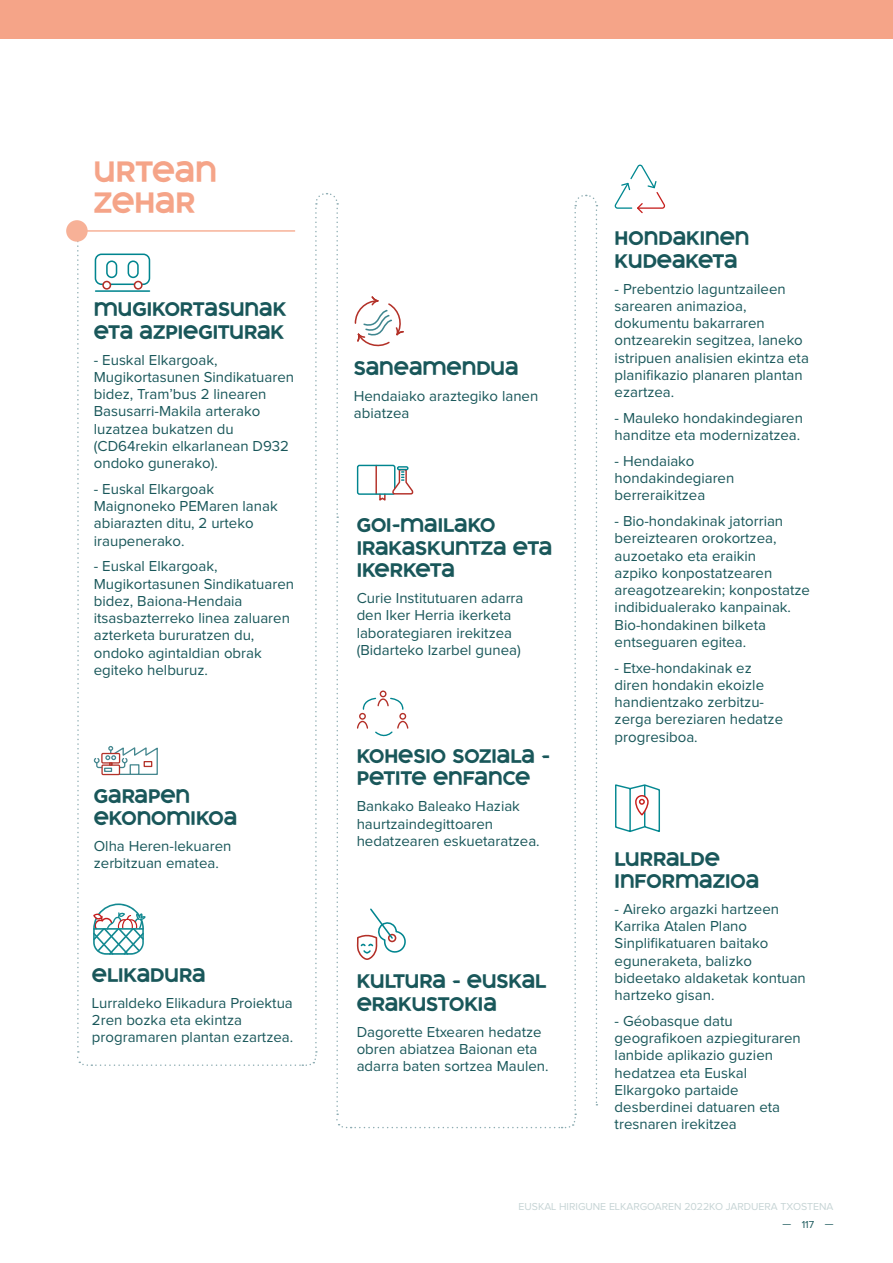
<style>
.page{position:relative;width:893px;height:1263px;background:#fff}
.page>*{position:absolute;margin:0;border:0;box-sizing:border-box;transform-origin:0 0}
.t1{font:31.5px/31.5px "Arkam";color:#f5a488}
.t2{font:21px/22.5px "Arkam";color:#19575a}
.t3{font:15px/17.2px "Proxima Nova";color:#19575a}
.t4{font:10.5px "Proxima Nova";color:#c6d4d5}
.t5{font:10.5px "Proxima Nova";color:#19575a}
</style>
<div class="page">
<svg style="left:614px;top:164px;width:52px;height:50px"></svg>
<div style="left:66px;top:220px;width:22px;height:22px;background:#f7b197;border-radius:50%"></div>
<svg style="left:615px;top:784px;width:45px;height:48px"></svg>
<div style="left:0;top:0;width:893px;height:38px;background:#f5a488"></div>
<svg style="left:76px;top:193px;width:522px;height:936px"></svg>
<h1 class="t1" style="left:94px;top:156px;width:82px">URTEAN<br>ZEHAR</h1>
<h2 class="t2" style="left:94px;top:298px;width:101px">MUGIKORTASUNA</h2>
<h2 class="t2" style="left:273px;top:298px;width:15px">K</h2>
<h2 class="t2" style="left:94px;top:321px;width:14px">ETA</h2>
<h2 class="t2" style="left:140px;top:321px;width:93px">AZPIEGITURA</h2>
<h2 class="t2" style="left:271px;top:321px;width:15px">K</h2>
<p class="t3" style="left:94px;top:352px;width:202px">- Euskal Elkargoak,<br>Mugikortasunen Sindikatuaren bidez, Tram’bus 2 linearen<br>Basusarri-Makila arterako luzatzea bukatzen du (CD64rekin elkarlanean D932 ondoko gunerako).</p>
<p class="t3" style="left:94px;top:481px;width:185px">- Euskal Elkargoak<br>Maignoneko PEMaren lanak abiarazten ditu, 2 urteko iraupenerako.</p>
<p class="t3" style="left:94px;top:558px;width:202px">- Euskal Elkargoak,<br>Mugikortasunen Sindikatuaren bidez, Baiona-Hendaia itsasbazterreko linea zaluaren azterketa bururatzen du, ondoko agintaldian obrak egiteko helburuz.</p>
<h2 class="t2" style="left:94px;top:784px;width:143px">GARAPEN<br>EKONOMIKOA</h2>
<p class="t3" style="left:94px;top:838px;width:139px">Olha Heren-lekuaren zerbitzuan ematea.</p>
<h2 class="t2" style="left:92px;top:964px;width:60px">ELIKADURA</h2>
<p class="t3" style="left:92px;top:995px;width:203px">Lurraldeko Elikadura Proiektua<br>2ren bozka eta ekintza programaren plantan ezartzea.</p>
<h2 class="t2" style="left:354px;top:357px;width:27px">SANEA</h2>
<h2 class="t2" style="left:423px;top:357px;width:40px">MENDUA</h2>
<p class="t3" style="left:354px;top:388px;width:186px">Hendaiako araztegiko lanen abiatzea</p>
<h2 class="t2" style="left:357px;top:514px;width:140px">GOI-MAILAKO<br>IRAKASKUNT</h2>
<h2 class="t2" style="left:481px;top:537px;width:46px">ZA ETA</h2>
<h2 class="t2" style="left:357px;top:559px;width:73px">IKER KETA</h2>
<p class="t3" style="left:357px;top:590px;width:168px">Curie Institutuaren adarra den Iker Herria ikerketa laborategiaren irekitzea (Bidarteko Izarbel gunea)</p>
<h2 class="t2" style="left:357px;top:745px;width:195px">KOHESIO SOZIALA -<br>PETITE ENFANCE</h2>
<p class="t3" style="left:357px;top:798px;width:185px">Bankako Baleako Haziak haurtzaindegittoaren hedatzearen eskuetaratzea.</p>
<h2 class="t2" style="left:357px;top:970px;width:191px;text-indent:96px">- EUSKAL<br>ERAKUSTOKIA</h2>
<p class="t3" style="left:357px;top:1023px;width:193px">Dagorette Etxearen hedatze obren abiatzea Baionan eta adarra baten sortzea Maulen.</p>
<h2 class="t2" style="left:357px;top:970px;width:51px">KU LTURA</h2>
<h2 class="t2" style="left:615px;top:227px;width:44px">HONDA</h2>
<h2 class="t2" style="left:686px;top:227px;width:34px">KINEN</h2>
<h2 class="t2" style="left:615px;top:250px;width:29px">KUDEA</h2>
<h2 class="t2" style="left:686px;top:250px;width:27px">KETA</h2>
<p class="t3" style="left:615px;top:281px;width:196px">- Prebentzio laguntzaileen sarearen animazioa, dokumentu bakarraren ontzearekin segitzea, laneko istripuen analisien ekintza eta planifikazio planaren plantan ezartzea.</p>
<p class="t3" style="left:615px;top:410px;width:190px">- Mauleko hondakindegiaren handitze eta modernizatzea.</p>
<p class="t3" style="left:615px;top:453px;width:121px">- Hendaiako hondakindegiaren berreraikitzea</p>
<p class="t3" style="left:615px;top:513px;width:197px">- Bio-hondakinak jatorrian bereiztearen orokortzea, auzoetako eta eraikin<br>azpiko konpostatzearen areagotzearekin; konpostatze indibidualerako kanpainak.<br>Bio-hondakinen bilketa entseguaren egitea.</p>
<p class="t3" style="left:615px;top:660px;width:170px">- Etxe-hondakinak ez diren hondakin ekoizle handientzako zerbitzu&shy;zerga bereziaren hedatze progresiboa.</p>
<h2 class="t2" style="left:615px;top:847px;width:145px;text-align:center">LDE<br>INFORMAZIOA</h2>
<p class="t3" style="left:615px;top:901px;width:193px">- Aireko argazki hartzeen<br>Karrika Atalen Plano<br>Sinplifikatuaren baitako eguneraketa, balizko bideetako aldaketak kontuan hartzeko gisan.</p>
<p class="t3" style="left:615px;top:1013px;width:188px">- Géobasque datu geografikoen azpiegituraren lanbide aplikazio guzien hedatzea eta Euskal<br>Elkargoko partaide desberdinei datuaren eta tresnaren irekitzea</p>
<h2 class="t2" style="left:615px;top:847px;width:14px">LURRA</h2>
<p class="t4" style="left:518px;top:1202px;width:316px">EUSKAL HIRIGUNE ELKARGOAREN 2022KO JARDUERA TXOSTENA</p>
<p class="t5" style="left:782px;top:1219px;width:53px">— 117 —</p>
</div>
